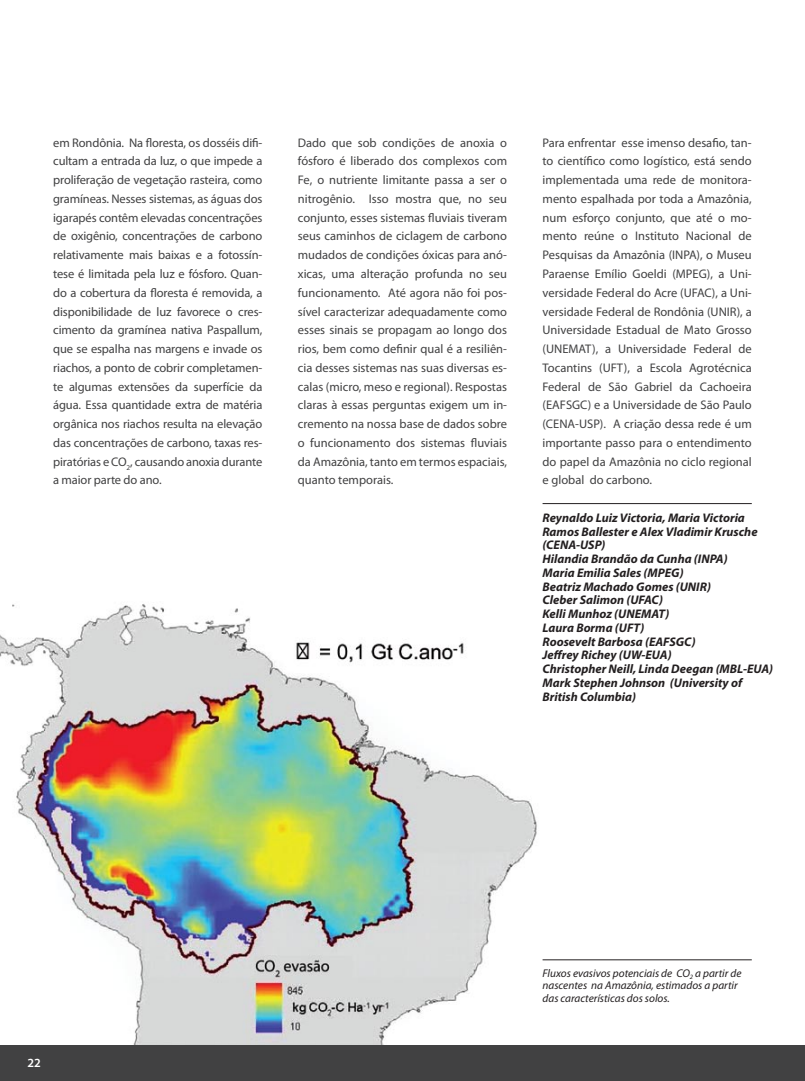
<style>
.page{position:relative;width:805px;height:1081px;background:#fff}
.page>*{position:absolute;margin:0;border:0;box-sizing:border-box;transform-origin:0 0}
.t1{font:12.5px/18.8px "Myriad Pro";color:#414142;text-align:justify}
.t2{font:italic 700 12.5px/13.8px "Myriad Pro";color:#231f20}
.t3{font:600 12.5px "Myriad Pro";color:#fff}
.t4{font:italic 11.25px/12.5px "Myriad Pro";color:#231f20}
</style>
<div class="page">
<img style="left:0;top:604px;width:558px;height:440px">
<hr style="left:542px;top:503px;width:209px;height:1px;background:#231f20">
<hr style="left:542px;top:959px;width:209px;height:1px;background:#231f20">
<div style="left:0;top:1045px;width:804px;height:36px;background:#414142"></div>
<p class="t1" style="left:53px;top:133px;width:211px">em Rondônia. Na floresta, os dosséis difi&shy;cultam a entrada da luz, o que impede a proliferação de vegetação rasteira, como gramíneas. Nesses sistemas, as águas dos igarapés contêm elevadas concentrações de oxigênio, concentrações de carbono relativamente mais baixas e a fotossín&shy;tese é limitada pela luz e fósforo. Quan&shy;do a cobertura da floresta é removida, a disponibilidade de luz favorece o cres&shy;cimento da gramínea nativa Paspallum, que se espalha nas margens e invade os riachos, a ponto de cobrir completamen&shy;te algumas extensões da superfície da água. Essa quantidade extra de matéria orgânica nos riachos resulta na elevação das concentrações de carbono, taxas res&shy;piratórias e CO<sub>2</sub>, causando anoxia durante a maior parte do ano.</p>
<p class="t1" style="left:298px;top:133px;width:211px">Dado que sob condições de anoxia o fósforo é liberado dos complexos com Fe, o nutriente limitante passa a ser o nitrogênio. Isso mostra que, no seu conjunto, esses sistemas fluviais tiveram seus caminhos de ciclagem de carbono mudados de condições óxicas para anó&shy;xicas, uma alteração profunda no seu funcionamento. Até agora não foi pos&shy;sível caracterizar adequadamente como esses sinais se propagam ao longo dos rios, bem como definir qual é a resiliên&shy;cia desses sistemas nas suas diversas es&shy;calas (micro, meso e regional). Respostas claras à essas perguntas exigem um in&shy;cremento na nossa base de dados sobre o funcionamento dos sistemas fluviais da Amazônia, tanto em termos espaciais, quanto temporais.</p>
<p class="t1" style="left:542px;top:133px;width:211px">Para enfrentar esse imenso desafio, tan&shy;to científico como logístico, está sendo implementada uma rede de monitora&shy;mento espalhada por toda a Amazônia, num esforço conjunto, que até o mo&shy;mento reúne o Instituto Nacional de Pesquisas da Amazônia (INPA), o Museu Paraense Emílio Goeldi (MPEG), a Uni&shy;versidade Federal do Acre (UFAC), a Uni&shy;versidade Federal de Rondônia (UNIR), a Universidade Estadual de Mato Grosso (UNEMAT), a Universidade Federal de Tocantins (UFT), a Escola Agrotécnica Federal de São Gabriel da Cachoeira (EAFSGC) e a Universidade de São Paulo (CENA-USP). A criação dessa rede é um importante passo para o entendimento do papel da Amazônia no ciclo regional e global do carbono.</p>
<p class="t2" style="left:542px;top:510px;width:232px">Reynaldo Luiz Victoria, Maria Victoria<br>Ramos Ballester e Alex Vladimir Krusche (CENA-USP)<br>Hilandia Brandão da Cunha (INPA)<br>Maria Emilia Sales (MPEG)<br>Beatriz Machado Gomes (UNIR)<br>Cleber Salimon (UFAC)<br>Kelli Munhoz (UNEMAT)<br>Laura Borma (UFT)<br>Roosevelt Barbosa (EAFSGC)<br>Jeffrey Richey (UW-EUA)<br>Christopher Neill, Linda Deegan (MBL-EUA)<br>Mark Stephen Johnson (University of<br>British Columbia)</p>
<p class="t3" style="left:27px;top:1054px;width:15px">22</p>
<p class="t4" style="left:542px;top:966px;width:200px">Fluxos evasivos potenciais de CO<sub>2</sub> a partir de nascentes na Amazônia, estimados a partir das características dos solos.</p>
</div>
